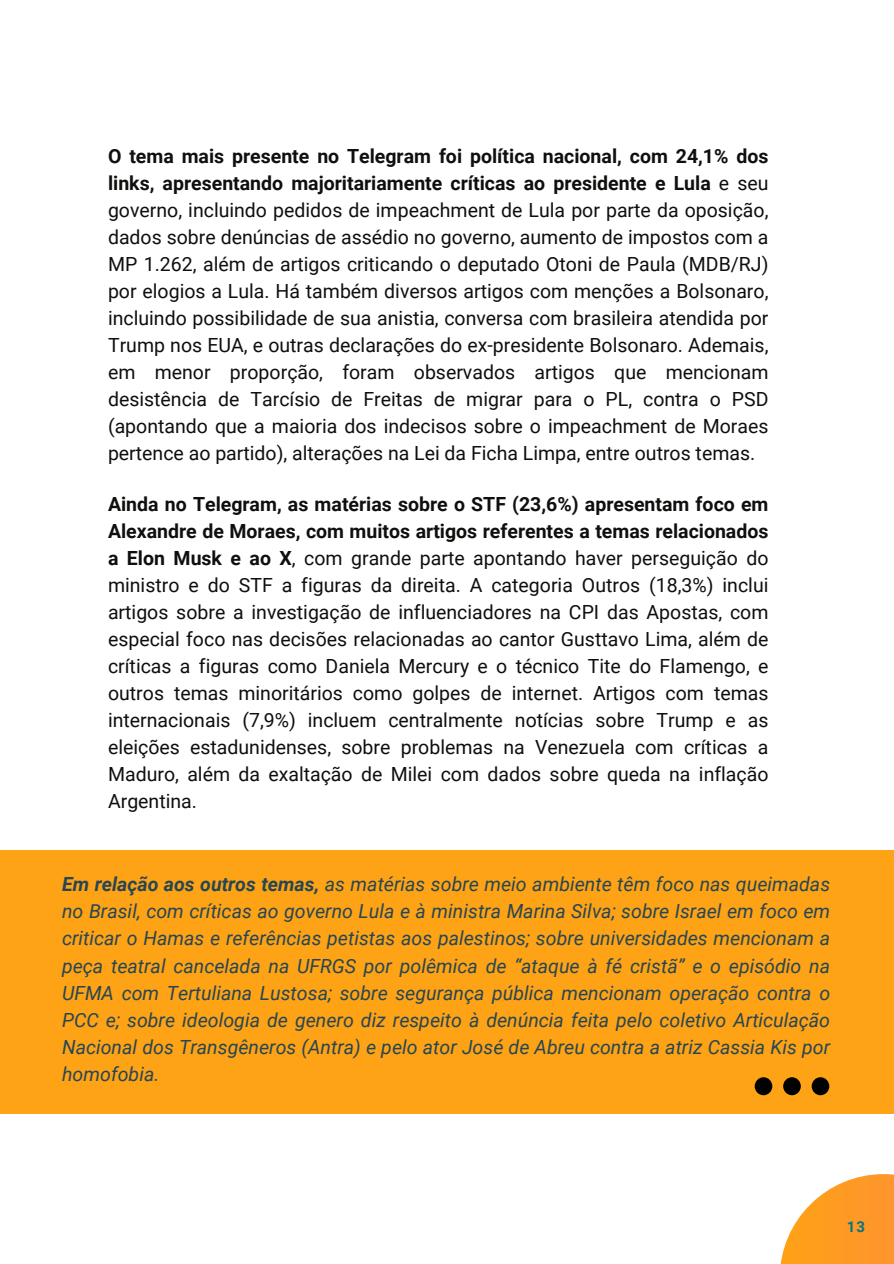
<style>
.page{position:relative;width:894px;height:1264px;background:#fff}
.page>*{position:absolute;margin:0;border:0;box-sizing:border-box;transform-origin:0 0}
.t1{font:19.5px/27px "Roboto";color:#100f0d;text-align:justify}
.t2{font:italic 19.5px/27px "Roboto";color:#264653;text-align:justify}
.t3{font:700 15px "Roboto";color:#037682}
.s1{font-weight:700}
</style>
<div class="page">
<svg style="left:780px;top:1174px;width:113px;height:89px;fill:#fe9c27"></svg>
<div style="left:0;top:850px;width:893px;height:263px;background:#fea216"></div>
<svg style="left:754px;top:1077px;width:75px;height:18px"></svg>
<h1 class="t1" style="left:108px;top:143px;width:661px"><span class="s1">O tema mais presente no Telegram foi política nacional, com 24,1% dos links, apresentando majoritariamente críticas ao presidente e Lula</span> e seu governo, incluindo pedidos de impeachment de Lula por parte da oposição, dados sobre denúncias de assédio no governo, aumento de impostos com a MP 1.262, além de artigos criticando o deputado Otoni de Paula (MDB/RJ) por elogios a Lula. Há também diversos artigos com menções a Bolsonaro, incluindo possibilidade de sua anistia, conversa com brasileira atendida por Trump nos EUA, e outras declarações do ex-presidente Bolsonaro. Ademais, em menor proporção, foram observados artigos que mencionam desistência de Tarcísio de Freitas de migrar para o PL, contra o PSD (apontando que a maioria dos indecisos sobre o impeachment de Moraes pertence ao partido), alterações na Lei da Ficha Limpa, entre outros temas.</h1>
<h1 class="t1" style="left:108px;top:490px;width:661px"><span class="s1">Ainda no Telegram, as matérias sobre o STF (23,6%) apresentam foco em Alexandre de Moraes, com muitos artigos referentes a temas relacionados a Elon Musk e ao X</span>, com grande parte apontando haver perseguição do ministro e do STF a figuras da direita. A categoria Outros (18,3%) inclui artigos sobre a investigação de influenciadores na CPI das Apostas, com especial foco nas decisões relacionadas ao cantor Gusttavo Lima, além de críticas a figuras como Daniela Mercury e o técnico Tite do Flamengo, e outros temas minoritários como golpes de internet. Artigos com temas internacionais (7,9%) incluem centralmente notícias sobre Trump e as eleições estadunidenses, sobre problemas na Venezuela com críticas a Maduro, além da exaltação de Milei com dados sobre queda na inflação Argentina.</h1>
<p class="t2" style="left:62px;top:871px;width:769px"><span class="s1">Em relação aos outros temas,</span> as matérias sobre meio ambiente têm foco nas queimadas no Brasil, com críticas ao governo Lula e à ministra Marina Silva; sobre Israel em foco em criticar o Hamas e referências petistas aos palestinos; sobre universidades mencionam a peça teatral cancelada na UFRGS por polêmica de “ataque à fé cristã” e o episódio na UFMA com Tertuliana Lustosa; sobre segurança pública mencionam operação contra o PCC e; sobre ideologia de genero diz respeito à denúncia feita pelo coletivo Articulação Nacional dos Transgêneros (Antra) e pelo ator José de Abreu contra a atriz Cassia Kis por homofobia.</p>
<h1 class="t3" style="left:846px;top:1218px;width:20px">13</h1>
</div>
